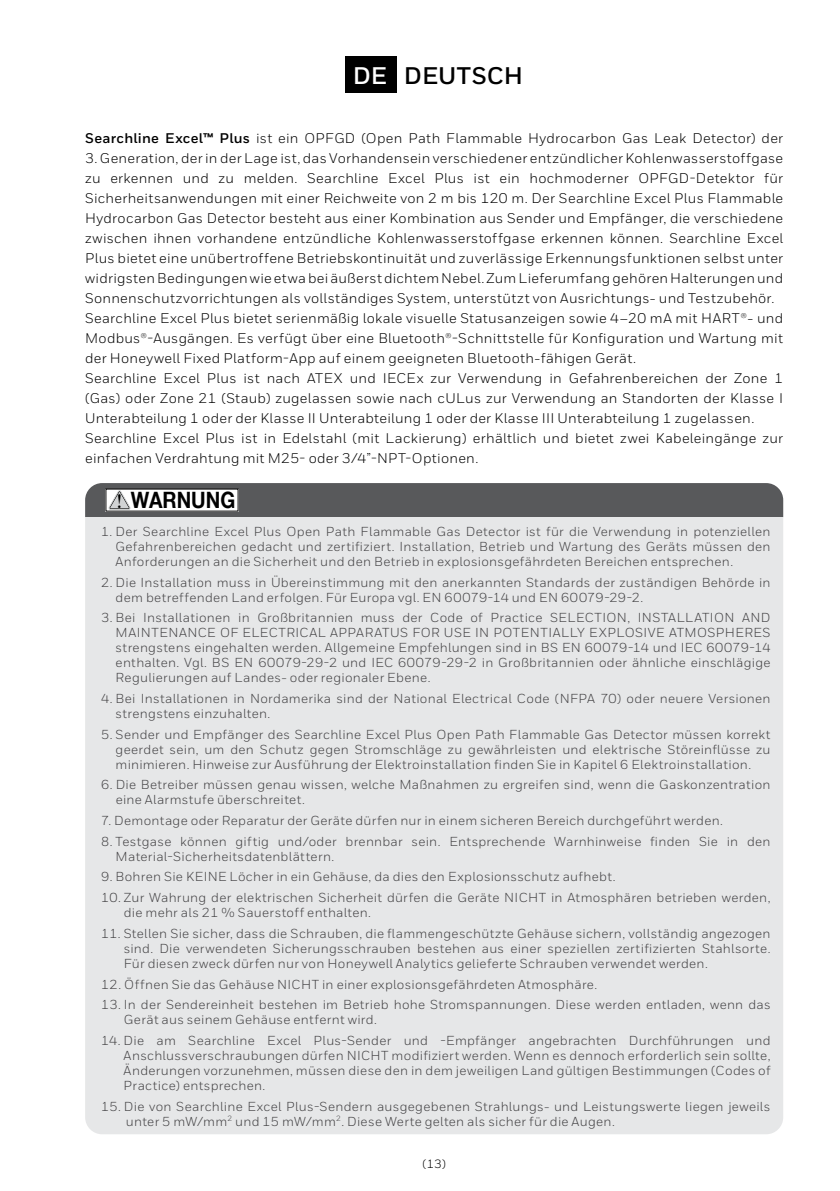
<style>
.page{position:relative;width:840px;height:1191px;background:#fff}
.page>*{position:absolute;margin:0;border:0;box-sizing:border-box;transform-origin:0 0}
.t1{font:700 24px "Honeywell Sans";color:#000}
.t2{font:700 22.6px "Helvetica Neue LT";color:#000;scale:.87 1}
.t3{font:14px/20px "Honeywell Sans";letter-spacing:.02em;color:#000}
.t4{font:13px/15px "Honeywell Sans";letter-spacing:.02em;color:#414042}
.t5{font:12px "Honeywell Sans";color:#000}
.s1{color:#fff}
.s2{font-weight:700}
.s3{font-weight:800}
.s4{font-family:"Bask Old Face";font-weight:400;font-size:20.6px}
</style>
<div class="page">
<div style="left:345px;top:57px;width:51px;height:36px;background:#000"></div>
<svg style="left:85px;top:483px;width:697px;height:34px;background:#6b6c6d"></svg>
<div style="left:85px;top:517px;width:697px;height:617px;background:#e6e7e8"></div>
<h1 class="t1" style="left:353px;top:61px;width:171px"><span class="s1">DE</span> DEUTSCH</h1>
<p class="t3" style="left:85px;top:128px;width:699px"><span class="s2">Searchline Excel</span><span class="s3">™</span> <span class="s2">Plus</span> ist ein OPFGD (Open Path Flammable Hydrocarbon Gas Leak Detector) der</p>
<p class="t3" style="left:85px;top:148px;width:699px">3. Generation, der in der Lage ist, das Vorhandensein verschiedener entzündlicher Kohlenwasserstoffgase zu erkennen und zu melden. Searchline Excel Plus ist ein hochmoderner OPFGD-Detektor für Sicherheitsanwendungen mit einer Reichweite von 2 m bis 120 m. Der Searchline Excel Plus Flammable Hydrocarbon Gas Detector besteht aus einer Kombination aus Sender und Empfänger, die verschiedene zwischen ihnen vorhandene entzündliche Kohlenwasserstoffgase erkennen können. Searchline Excel Plus bietet eine unübertroffene Betriebskontinuität und zuverlässige Erkennungsfunktionen selbst unter widrigsten Bedingungen wie etwa bei äußerst dichtem Nebel. Zum Lieferumfang gehören Halterungen und Sonnenschutzvorrichtungen als vollständiges System, unterstützt von Ausrichtungs- und Testzubehör.<br>Searchline Excel Plus bietet serienmäßig lokale visuelle Statusanzeigen sowie 4–20 mA mit HART®- und Modbus®-Ausgängen. Es verfügt über eine Bluetooth®-Schnittstelle für Konfiguration und Wartung mit der Honeywell Fixed Platform-App auf einem geeigneten Bluetooth-fähigen Gerät.<br>Searchline Excel Plus ist nach ATEX und IECEx zur Verwendung in Gefahrenbereichen der Zone 1 (Gas) oder Zone 21 (Staub) zugelassen sowie nach cULus zur Verwendung an Standorten der Klasse I Unterabteilung 1 oder der Klasse II Unterabteilung 1 oder der Klasse III Unterabteilung 1 zugelassen.<br>Searchline Excel Plus ist in Edelstahl (mit Lackierung) erhältlich und bietet zwei Kabeleingänge zur einfachen Verdrahtung mit M25- oder 3/4”-NPT-Optionen.</p>
<h2 class="t2" style="left:117px;top:486px;width:138px"><span class="s4">!</span> WARNUNG</h2>
<p class="t4" style="left:115px;top:524px;width:656px;text-align:justify;text-indent:-14px">1. Der Searchline Excel Plus Open Path Flammable Gas Detector ist für die Verwendung in potenziellen Gefahrenbereichen gedacht und zertifiziert. Installation, Betrieb und Wartung des Geräts müssen den Anforderungen an die Sicherheit und den Betrieb in explosionsgefährdeten Bereichen entsprechen.</p>
<p class="t4" style="left:115px;top:574px;width:656px;text-indent:-14px">2. Die Installation muss in Übereinstimmung mit den anerkannten Standards der zuständigen Behörde in dem betreffenden Land erfolgen. Für Europa vgl. EN 60079-14 und EN 60079-29-2.</p>
<p class="t4" style="left:116px;top:610px;width:656px;text-align:justify;text-indent:-14px">3. Bei Installationen in Großbritannien muss der Code of Practice SELECTION, INSTALLATION AND MAINTENANCE OF ELECTRICAL APPARATUS FOR USE IN POTENTIALLY EXPLOSIVE ATMOSPHERES strengstens eingehalten werden. Allgemeine Empfehlungen sind in BS EN 60079-14 und IEC 60079-14 enthalten. Vgl. BS EN 60079-29-2 und IEC 60079-29-2 in Großbritannien oder ähnliche einschlägige Regulierungen auf Landes- oder regionaler Ebene.</p>
<p class="t4" style="left:115px;top:691px;width:656px;text-indent:-14px">4. Bei Installationen in Nordamerika sind der National Electrical Code (NFPA 70) oder neuere Versionen strengstens einzuhalten.</p>
<p class="t4" style="left:115px;top:726px;width:656px;text-align:justify;text-indent:-14px">5. Sender und Empfänger des Searchline Excel Plus Open Path Flammable Gas Detector müssen korrekt geerdet sein, um den Schutz gegen Stromschläge zu gewährleisten und elektrische Störeinflüsse zu minimieren. Hinweise zur Ausführung der Elektroinstallation finden Sie in Kapitel 6 Elektroinstallation.</p>
<p class="t4" style="left:116px;top:777px;width:656px;text-indent:-15px">6. Die Betreiber müssen genau wissen, welche Maßnahmen zu ergreifen sind, wenn die Gaskonzentration eine Alarmstufe überschreitet.</p>
<p class="t4" style="left:101px;top:813px;width:623px">7. Demontage oder Reparatur der Geräte dürfen nur in einem sicheren Bereich durchgeführt werden.</p>
<p class="t4" style="left:116px;top:833px;width:656px;text-indent:-14px">8. Testgase können giftig und/oder brennbar sein. Entsprechende Warnhinweise finden Sie in den<br>Material-Sicherheitsdatenblättern.</p>
<p class="t4" style="left:101px;top:869px;width:515px">9. Bohren Sie KEINE Löcher in ein Gehäuse, da dies den Explosionsschutz aufhebt.</p>
<p class="t4" style="left:124px;top:890px;width:648px;text-indent:-23px">10. Zur Wahrung der elektrischen Sicherheit dürfen die Geräte NICHT in Atmosphären betrieben werden, die mehr als 21 % Sauerstoff enthalten.</p>
<p class="t4" style="left:124px;top:925px;width:648px;text-align:justify;text-indent:-23px">11. Stellen Sie sicher, dass die Schrauben, die flammengeschützte Gehäuse sichern, vollständig angezogen sind. Die verwendeten Sicherungsschrauben bestehen aus einer speziellen zertifizierten Stahlsorte.<br>Für diesen zweck dürfen nur von Honeywell Analytics gelieferte Schrauben verwendet werden.</p>
<p class="t4" style="left:101px;top:976px;width:497px">12. Öffnen Sie das Gehäuse NICHT in einer explosionsgefährdeten Atmosphäre.</p>
<p class="t4" style="left:124px;top:997px;width:647px;text-indent:-23px">13. In der Sendereinheit bestehen im Betrieb hohe Stromspannungen. Diese werden entladen, wenn das<br>Gerät aus seinem Gehäuse entfernt wird.</p>
<p class="t4" style="left:123px;top:1033px;width:648px;text-align:justify;text-indent:-22px">14. Die am Searchline Excel Plus-Sender und -Empfänger angebrachten Durchführungen und Anschlussverschraubungen dürfen NICHT modifiziert werden. Wenn es dennoch erforderlich sein sollte, Änderungen vorzunehmen, müssen diese den in dem jeweiligen Land gültigen Bestimmungen (Codes of Practice) entsprechen.</p>
<p class="t4" style="left:126px;top:1098px;width:645px;text-indent:-25px">15. Die von Searchline Excel Plus-Sendern ausgegebenen Strahlungs- und Leistungswerte liegen jeweils unter 5 mW/mm<sup>2</sup> und 15 mW/mm<sup>2</sup>. Diese Werte gelten als sicher für die Augen.</p>
<p class="t5" style="left:422px;top:1156px;width:25px">(13)</p>
</div>
